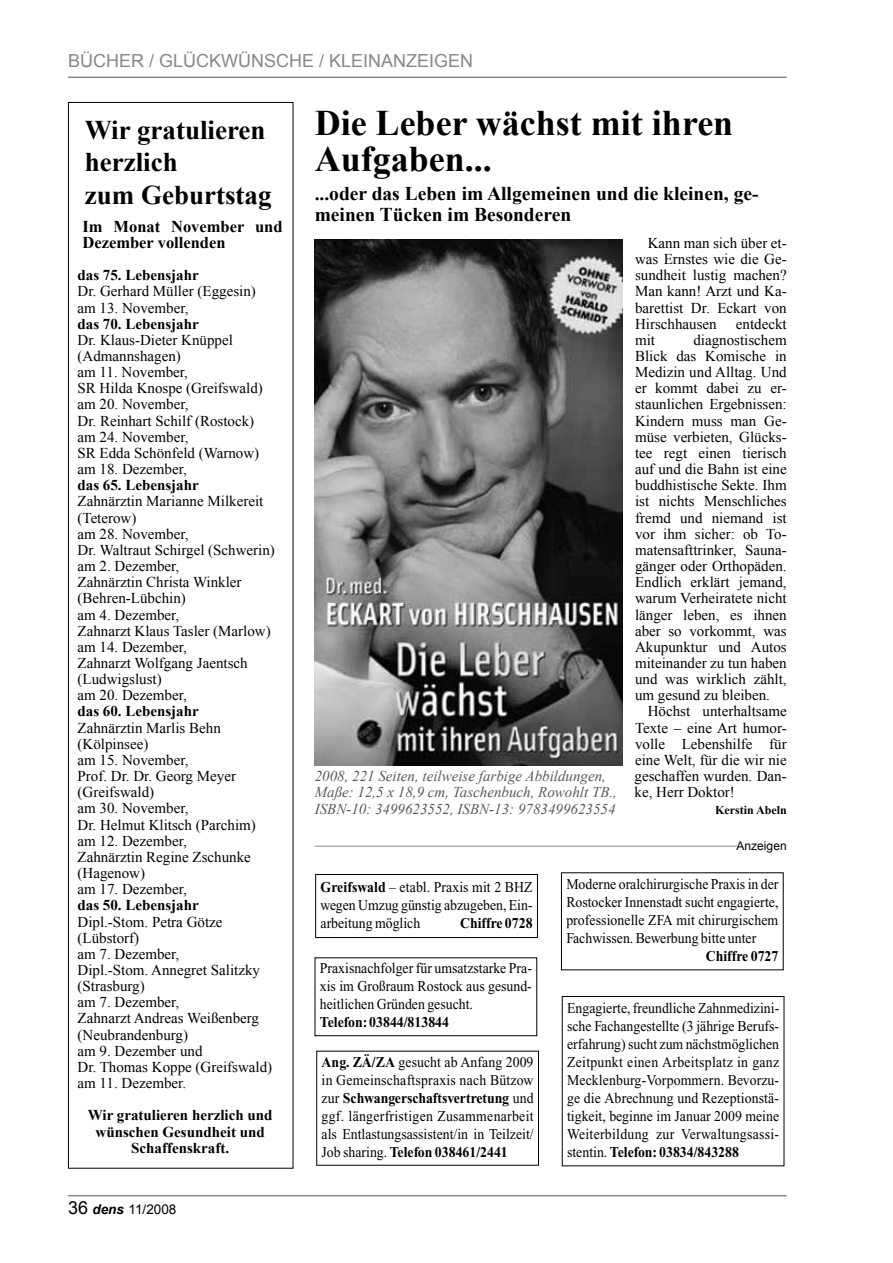
<style>
.page{position:relative;width:893px;height:1263px;background:#fff}
.page>*{position:absolute;margin:0;border:0;box-sizing:border-box;transform-origin:0 0}
.t1{font:700 36px/36px "Times New Roman";color:#000}
.t2{font:700 27px/32.2px "Times New Roman";color:#000}
.t3{font:700 19.5px/21px "Times New Roman";color:#000}
.t4{font:18px "Arial";color:#87888a}
.t5{font:700 16.5px/16.2px "Times New Roman";color:#000}
.t6{font:15px/16.2px "Times New Roman";color:#000}
.t7{font:15px/18px "Times New Roman";color:#000;text-align:justify;scale:.92 1}
.t8{font:700 15px/16.2px "Times New Roman";color:#000;text-align:center}
.t9{font:italic 15px/16.2px "Times New Roman";color:#58585a}
.t10{font:700 15px "Times New Roman";color:#000;scale:.92 1}
.t11{font:13.5px "Arial";color:#000}
.t12{font:700 12px "Times New Roman";color:#000}
.t13{font:12px "Arial";color:#000}
.s1{font-size:18px}
.s2{font-weight:700;font-style:italic}
.s3{font-weight:700}
</style>
<div class="page">
<hr style="left:68px;top:1195px;width:719px;height:1px;background:#87888a">
<hr style="left:68px;top:77px;width:719px;height:1px;background:#87888a">
<hr style="left:315px;top:846px;width:423px;height:1px;background:#87888a">
<div style="left:68px;top:102px;width:225px;height:1066px;border:1px solid #000"></div>
<div style="left:315px;top:874px;width:223px;height:64px;border:1px solid #000"></div>
<div style="left:316px;top:1051px;width:223px;height:114px;border:1px solid #000"></div>
<img style="left:315px;top:239px;width:307px;height:526px">
<div style="left:315px;top:957px;width:222px;height:79px;border:1px solid #000"></div>
<p class="t4" style="left:68px;top:49px;width:407px">BÜCHER / GLÜCKWÜNSCHE / KLEINANZEIGEN</p>
<h2 class="t2" style="left:85px;top:113px;width:188px">Wir gratulieren herzlich<br>zum Geburtstag</h2>
<p class="t5" style="left:82px;top:218px;width:202px">Im Monat November und<br>Dezember vollenden</p>
<p class="t8" style="left:78px;top:267px;width:123px">das 75. Lebensjahr</p>
<p class="t6" style="left:78px;top:283px;width:180px">Dr. Gerhard Müller (Eggesin) am 13. November,</p>
<p class="t8" style="left:78px;top:315px;width:123px">das 70. Lebensjahr</p>
<p class="t6" style="left:78px;top:331px;width:187px">Dr. Klaus-Dieter Knüppel (Admannshagen)<br>am 11. November,<br>SR Hilda Knospe (Greifswald) am 20. November,<br>Dr. Reinhart Schilf (Rostock) am 24. November,<br>SR Edda Schönfeld (Warnow) am 18. Dezember,</p>
<p class="t8" style="left:78px;top:477px;width:123px">das 65. Lebensjahr</p>
<p class="t6" style="left:78px;top:493px;width:199px">Zahnärztin Marianne Milkereit (Teterow)<br>am 28. November,<br>Dr. Waltraut Schirgel (Schwerin) am 2. Dezember,<br>Zahnärztin Christa Winkler (Behren-Lübchin)<br>am 4. Dezember,<br>Zahnarzt Klaus Tasler (Marlow) am 14. Dezember,<br>Zahnarzt Wolfgang Jaentsch (Ludwigslust)<br>am 20. Dezember,</p>
<p class="t8" style="left:78px;top:703px;width:123px">das 60. Lebensjahr</p>
<p class="t6" style="left:78px;top:719px;width:180px">Zahnärztin Marlis Behn (Kölpinsee)<br>am 15. November,<br>Prof. Dr. Dr. Georg Meyer (Greifswald)<br>am 30. November,<br>Dr. Helmut Klitsch (Parchim) am 12. Dezember,<br>Zahnärztin Regine Zschunke (Hagenow)<br>am 17. Dezember,</p>
<p class="t8" style="left:78px;top:897px;width:123px">das 50. Lebensjahr</p>
<p class="t6" style="left:78px;top:913px;width:196px">Dipl.-Stom. Petra Götze (Lübstorf)<br>am 7. Dezember,<br>Dipl.-Stom. Annegret Salitzky (Strasburg)<br>am 7. Dezember,<br>Zahnarzt Andreas Weißenberg (Neubrandenburg)<br>am 9. Dezember und<br>Dr. Thomas Koppe (Greifswald) am 11. Dezember.</p>
<p class="t8" style="left:88px;top:1107px;width:186px">Wir gratulieren herzlich und wünschen Gesundheit und<br>Schaffenskraft.</p>
<p class="t11" style="left:68px;top:1201px;width:110px"><span class="s1">36</span> <span class="s2">dens</span> 11/2008</p>
<h1 class="t1" style="left:315px;top:104px;width:420px">Die Leber wächst mit ihren<br>Aufgaben...</h1>
<h3 class="t3" style="left:315px;top:183px;width:445px">...oder das Leben im Allgemeinen und die kleinen, ge&shy;meinen Tücken im Besonderen</h3>
<p class="t9" style="left:315px;top:768px;width:304px">2008, 221 Seiten, teilweise farbige Abbildungen,<br>Maße: 12,5 x 18,9 cm, Taschenbuch, Rowohlt TB.,<br>ISBN-10: 3499623552, ISBN-13: 9783499623554</p>
<p class="t6" style="left:635px;top:235px;width:153px;text-align:justify;text-indent:13px">Kann man sich über et&shy;was Ernstes wie die Ge&shy;sundheit lustig machen?<br>Man kann! Arzt und Ka&shy;barettist Dr. Eckart von Hirschhausen</p>
<p class="t6" style="left:736px;top:315px;width:52px">entdeckt</p>
<p class="t6" style="left:635px;top:331px;width:153px;text-align:justify;text-indent:58px">diagnostischem Blick das Komische in Medizin und Alltag. Und er kommt dabei zu er&shy;staunlichen Ergebnissen:<br>Kindern muss man Ge&shy;müse verbieten, Glücks&shy;tee regt einen tierisch auf und die Bahn ist eine buddhistische Sekte. Ihm ist nichts Menschliches fremd und niemand ist vor ihm sicher: ob To&shy;matensafttrinker, Sauna&shy;gänger oder Orthopäden.<br>Endlich erklärt jemand, warum Verheiratete nicht länger leben, es ihnen aber so vorkommt, was Akupunktur und Autos miteinander zu tun haben und was wirklich zählt, um gesund zu bleiben.</p>
<p class="t6" style="left:634px;top:703px;width:154px;text-align:justify;text-indent:13px">Höchst unterhaltsame Texte – eine Art humor&shy;volle Lebenshilfe für eine Welt, für die wir nie geschaffen wurden. Dan&shy;ke, Herr Doktor!</p>
<p class="t12" style="left:715px;top:801px;width:73px">Kerstin Abeln</p>
<p class="t6" style="left:635px;top:331px;width:22px">mit</p>
<p class="t13" style="left:737px;top:837px;width:52px">ANZEIGEN</p>
<p class="t7" style="left:321px;top:878px;width:232px"><span class="s3">Greifswald</span> – etabl. Praxis mit 2 BHZ wegen Umzug günstig abzugeben, Ein&shy;arbeitung möglich</p>
<p class="t10" style="left:460px;top:914px;width:80px">Chiffre 0728</p>
<p class="t7" style="left:320px;top:959px;width:232px">Praxisnachfolger für umsatzstarke Pra&shy;xis im Großraum Rostock aus gesund&shy;heitlichen Gründen gesucht.</p>
<p class="t10" style="left:320px;top:1014px;width:142px">Telefon: 03844/813844</p>
<p class="t7" style="left:322px;top:1053px;width:232px"><span class="s3">Ang. ZÄ/ZA</span> gesucht ab Anfang 2009 in Gemeinschaftspraxis nach Bützow zur <span class="s3">Schwangerschaftsvertretung</span> und ggf. längerfristigen Zusammenarbeit als Entlastungsassistent/in in Teilzeit/ Job sharing. <span class="s3">Telefon 038461/2441</span></p>
<p class="t7" style="left:566px;top:875px;width:232px">Moderne oralchirurgische Praxis in der Rostocker Innenstadt sucht engagierte, professionelle ZFA mit chirurgischem Fachwissen. Bewerbung bitte unter</p>
<p class="t10" style="left:706px;top:947px;width:80px">Chiffre 0727</p>
<p class="t7" style="left:567px;top:999px;width:232px">Engagierte, freundliche Zahnmedizini&shy;sche Fachangestellte (3 jährige Berufs&shy;erfahrung) sucht zum nächstmöglichen Zeitpunkt einen Arbeitsplatz in ganz Mecklenburg-Vorpommern. Bevorzu&shy;ge die Abrechnung und Rezeptionstä&shy;tigkeit, beginne im Januar 2009 meine Weiterbildung zur Verwaltungsassi&shy;stentin. <span class="s3">Telefon: 03834/843288</span></p>
</div>
